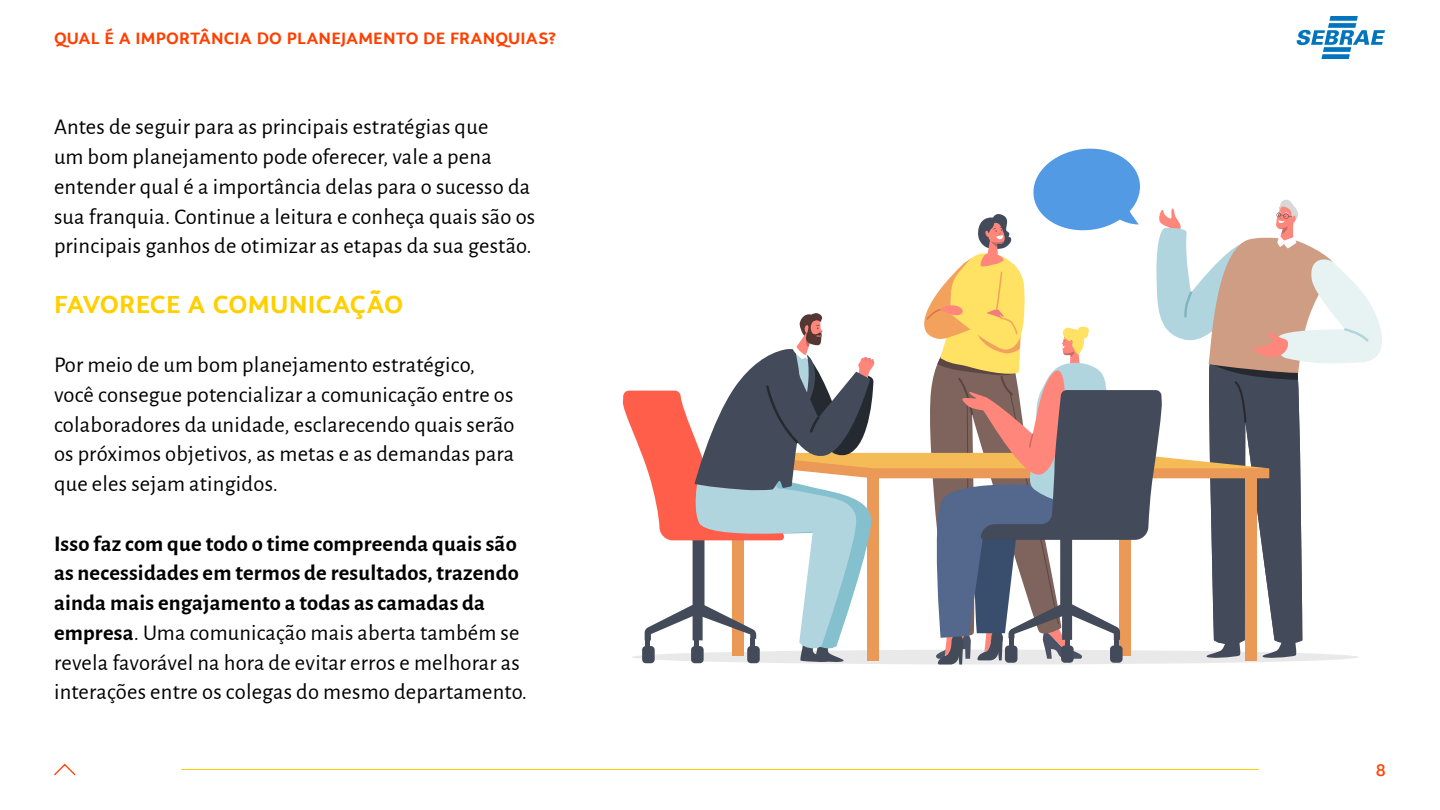
<style>
.page{position:relative;width:1440px;height:810px;background:#fff}
.page>*{position:absolute;margin:0;border:0;box-sizing:border-box;transform-origin:0 0}
.t1{font:700 24.75px "Campuni";letter-spacing:.01em;color:#ffcf00}
.t2{font:22.5px/29.7px "Alegreya Sans";letter-spacing:.01em;color:#000}
.t3{font:700 22.5px/29.7px "Alegreya Sans";letter-spacing:.01em;color:#000}
.t4{font:700 16.5px "Campuni";letter-spacing:.01em;color:#ff3f00}
.t5{font:500 16.5px "Campuni";color:#ff3f00}
.s1{font-weight:400}
</style>
<div class="page">
<svg style="left:54px;top:763px;width:22px;height:13px"></svg>
<svg style="left:1297px;top:16px;width:88px;height:43px"></svg>
<svg style="left:622px;top:148px;width:760px;height:517px"></svg>
<hr style="left:181px;top:769px;width:1078px;height:1px;background:#ffcf00">
<p class="t4" style="left:54px;top:28px;width:504px">QUAL É A IMPORTÂNCIA DO PLANEJAMENTO DE FRANQUIAS?</p>
<p class="t2" style="left:54px;top:111px;width:483px">Antes de seguir para as principais estratégias que<br>um bom planejamento pode oferecer, vale a pena entender qual é a importância delas para o sucesso da sua franquia. Continue a leitura e conheça quais são os principais ganhos de otimizar as etapas da sua gestão.</p>
<p class="t1" style="left:54px;top:288px;width:351px">FAVORECE A COMUNICAÇÃO</p>
<p class="t2" style="left:54px;top:349px;width:462px">Por meio de um bom planejamento estratégico, você consegue potencializar a comunicação entre os colaboradores da unidade, esclarecendo quais serão os próximos objetivos, as metas e as demandas para que eles sejam atingidos.</p>
<p class="t3" style="left:54px;top:527px;width:475px">Isso faz com que todo o time compreenda quais são as necessidades em termos de resultados, trazendo ainda mais engajamento a todas as camadas da empresa<span class="s1">. Uma comunicação mais aberta também se revela favorável na hora de evitar erros e melhorar as interações entre os colegas do mesmo departamento.</span></p>
<p class="t5" style="left:1376px;top:760px;width:12px">8</p>
</div>
